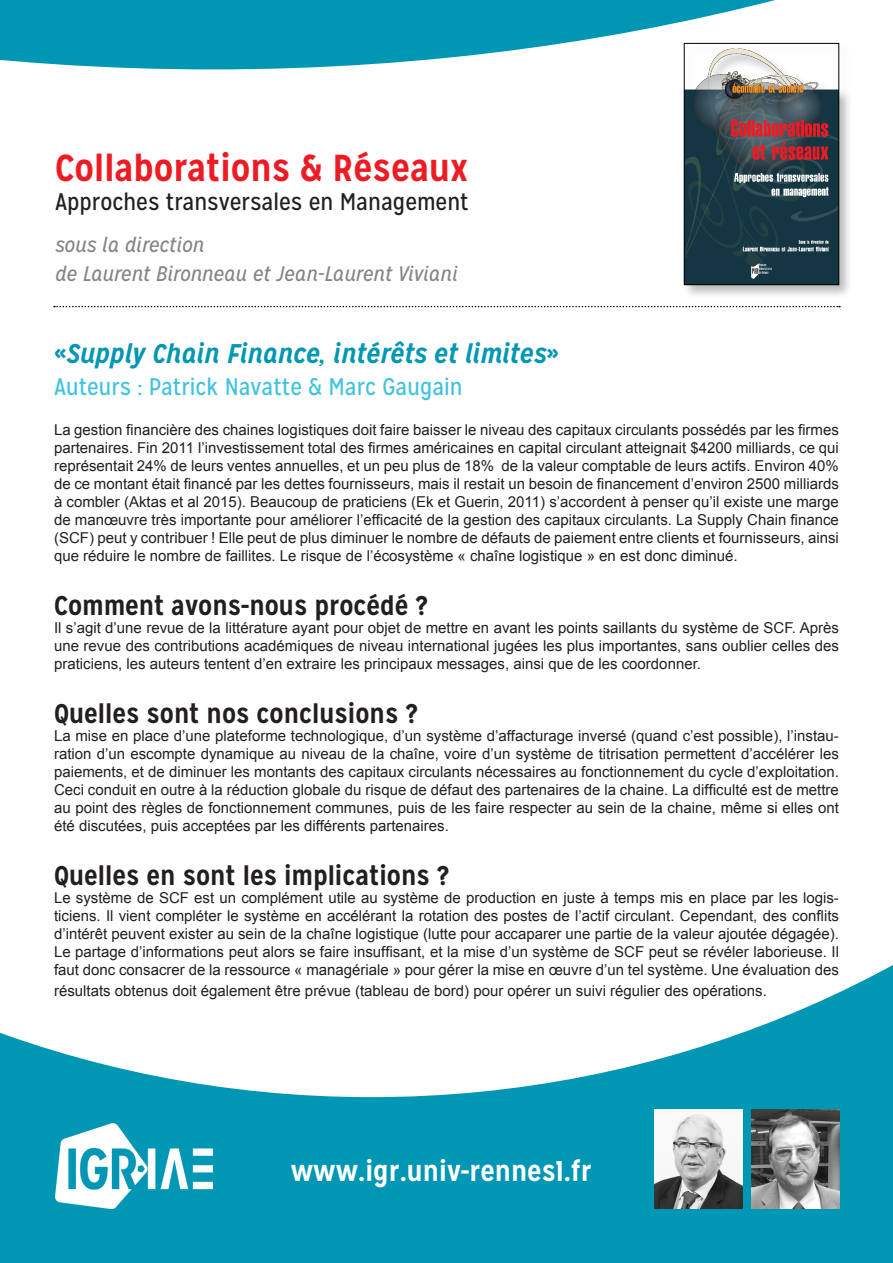
<style>
.page{position:relative;width:893px;height:1263px;background:#0097b4}
.page>*{position:absolute;margin:0;border:0;box-sizing:border-box;transform-origin:0 0}
.t1{font:700 37.5px "Mission Gothic";color:#ed1c24}
.t2{font:700 28.5px "Mission Gothic";color:#fff}
.t3{font:700 27px "Mission Gothic";color:#231f20}
.t4{font:italic 700 27px "Mission Gothic";color:#0097b4}
.t5{font:24px "Mission Gothic";color:#40c3de}
.t6{font:24px "Mission Gothic";color:#231f20}
.t7{font:italic 21px "Mission Gothic";color:#848689}
.t8{font:15px/18px "Arial";color:#231f20;text-align:justify}
.s1{font-style:normal}
</style>
<div class="page">
<div style="left:0;top:69px;width:893px;height:1028px;background:#fff"></div>
<svg style="left:0;top:0;width:893px;height:69px"></svg>
<div style="left:682px;top:41px;width:171px;height:258px;background:#231f20;opacity:.31"></div>
<img style="left:686px;top:45px;width:151px;height:238px">
<div style="left:684px;top:43px;width:155px;height:242px;border:1px solid #000"></div>
<img style="left:752px;top:1110px;width:87px;height:99px">
<img style="left:654px;top:1110px;width:88px;height:98px">
<svg style="left:54px;top:306px;width:786px;height:1px"></svg>
<img style="left:55px;top:1124px;width:157px;height:85px">
<p class="t1" style="left:55px;top:145px;width:414px">Collaborations &amp; Réseaux</p>
<p class="t6" style="left:55px;top:187px;width:415px">Approches transversales en Management</p>
<p class="t7" style="left:55px;top:232px;width:151px">sous la direction</p>
<p class="t7" style="left:55px;top:261px;width:404px">de Laurent Bironneau et Jean-Laurent Viviani</p>
<p class="t4" style="left:54px;top:336px;width:507px"><span class="s1">«</span>Supply Chain Finance, intérêts et limites<span class="s1">»</span></p>
<p class="t5" style="left:54px;top:372px;width:410px">Auteurs : Patrick Navatte &amp; Marc Gaugain</p>
<p class="t8" style="left:54px;top:420px;width:786px">La gestion financière des chaines logistiques doit faire baisser le niveau des capitaux circulants possédés par les firmes partenaires. Fin 2011 l’investissement total des firmes américaines en capital circulant atteignait $4200 milliards, ce qui représentait 24% de leurs ventes annuelles, et un peu plus de 18% de la valeur comptable de leurs actifs. Environ 40% de ce montant était financé par les dettes fournisseurs, mais il restait un besoin de financement d’environ 2500 milliards à combler (Aktas et al 2015). Beaucoup de praticiens (Ek et Guerin, 2011) s’accordent à penser qu’il existe une marge de manœuvre très importante pour améliorer l’efficacité de la gestion des capitaux circulants. La Supply Chain finance (SCF) peut y contribuer ! Elle peut de plus diminuer le nombre de défauts de paiement entre clients et fournisseurs, ainsi que réduire le nombre de faillites. Le risque de l’écosystème « chaîne logistique » en est donc diminué.</p>
<p class="t3" style="left:54px;top:588px;width:375px">Comment avons-nous procédé ?</p>
<p class="t8" style="left:54px;top:618px;width:786px">Il s’agit d’une revue de la littérature ayant pour objet de mettre en avant les points saillants du système de SCF. Après une revue des contributions académiques de niveau international jugées les plus importantes, sans oublier celles des praticiens, les auteurs tentent d’en extraire les principaux messages, ainsi que de les coordonner.</p>
<p class="t3" style="left:54px;top:696px;width:365px">Quelles sont nos conclusions ?</p>
<p class="t8" style="left:54px;top:726px;width:786px">La mise en place d’une plateforme technologique, d’un système d’affacturage inversé (quand c’est possible), l’instau&shy;ration d’un escompte dynamique au niveau de la chaîne, voire d’un système de titrisation permettent d’accélérer les paiements, et de diminuer les montants des capitaux circulants nécessaires au fonctionnement du cycle d’exploitation.<br>Ceci conduit en outre à la réduction globale du risque de défaut des partenaires de la chaine. La difficulté est de mettre au point des règles de fonctionnement communes, puis de les faire respecter au sein de la chaine, même si elles ont été discutées, puis acceptées par les différents partenaires.</p>
<p class="t3" style="left:54px;top:858px;width:397px">Quelles en sont les implications ?</p>
<p class="t8" style="left:54px;top:888px;width:786px">Le système de SCF est un complément utile au système de production en juste à temps mis en place par les logis&shy;ticiens. Il vient compléter le système en accélérant la rotation des postes de l’actif circulant. Cependant, des conflits d’intérêt peuvent exister au sein de la chaîne logistique (lutte pour accaparer une partie de la valeur ajoutée dégagée).<br>Le partage d’informations peut alors se faire insuffisant, et la mise d’un système de SCF peut se révéler laborieuse. Il faut donc consacrer de la ressource « managériale » pour gérer la mise en œuvre d’un tel système. Une évaluation des</p>
<p class="t8" style="left:54px;top:982px;width:714px">résultats obtenus doit également être prévue (tableau de bord) pour opérer un suivi régulier des opérations.</p>
<p class="t2" style="left:291px;top:1153px;width:303px">www.igr.univ-rennes1.fr</p>
</div>
